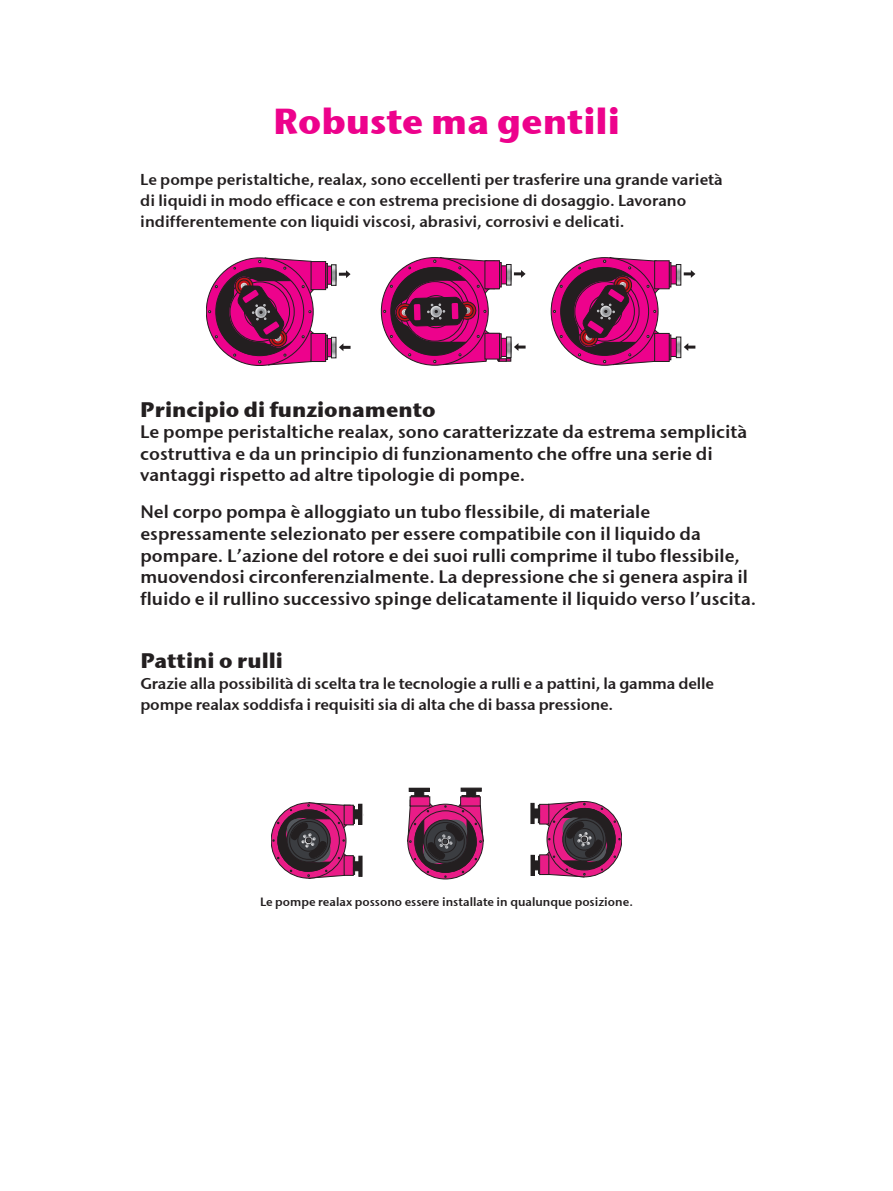
<style>
.page{position:relative;width:893px;height:1191px;background:#fff}
.page>*{position:absolute;margin:0;border:0;box-sizing:border-box;transform-origin:0 0}
.t1{font:36px "Stone Sans ITCTT Bold";color:#ed028c}
.t2{font:21px "Stone Sans ITCTT Bold";color:#231f20}
.t3{font:18px/21.6px "Stone Sans Sem ITCTT Semi";color:#231f20}
.t4{font:15.75px/21px "Stone Sans Sem ITCTT Semi";color:#231f20}
.t5{font:12px "Stone Sans Sem ITCTT Semi";color:#231f20}
</style>
<div class="page">
<svg style="left:208px;top:257px;width:143px;height:109px"></svg>
<svg style="left:383px;top:257px;width:143px;height:109px"></svg>
<svg style="left:553px;top:257px;width:142px;height:109px"></svg>
<div style="left:311px;top:333px;width:15px;height:29px;background:#ed028c;border:1px solid #231f20"></div>
<div style="left:311px;top:261px;width:15px;height:29px;background:#ed028c;border:1px solid #231f20"></div>
<div style="left:485px;top:333px;width:15px;height:26px;background:#ed028c;border:1px solid #231f20"></div>
<div style="left:485px;top:260px;width:15px;height:29px;background:#ed028c;border:1px solid #231f20"></div>
<div style="left:654px;top:333px;width:15px;height:29px;background:#ed028c;border:1px solid #231f20"></div>
<div style="left:654px;top:260px;width:15px;height:29px;background:#ed028c;border:1px solid #231f20"></div>
<svg style="left:273px;top:802px;width:90px;height:76px"></svg>
<div style="left:409px;top:788px;width:20px;height:3px;border:1px solid #231f20"></div>
<hr style="left:461px;top:788px;width:20px;height:3px;background:#231f20">
<svg style="left:408px;top:790px;width:75px;height:87px;background:#8c486c"></svg>
<svg style="left:530px;top:801px;width:90px;height:76px"></svg>
<p class="t1" style="left:273px;top:98px;width:348px">Robuste ma gentili</p>
<p class="t4" style="left:140px;top:169px;width:584px">Le pompe peristaltiche, realax, sono eccellenti per trasferire una grande varietà di liquidi in modo efficace e con estrema precisione di dosaggio. Lavorano indifferentemente con liquidi viscosi, abrasivi, corrosivi e delicati.</p>
<p class="t2" style="left:140px;top:396px;width:297px">Principio di funzionamento</p>
<p class="t3" style="left:140px;top:421px;width:608px">Le pompe peristaltiche realax, sono caratterizzate da estrema semplicità costruttiva e da un principio di funzionamento che offre una serie di vantaggi rispetto ad altre tipologie di pompe.</p>
<p class="t3" style="left:140px;top:501px;width:617px">Nel corpo pompa è alloggiato un tubo flessibile, di materiale espressamente selezionato per essere compatibile con il liquido da pompare. L’azione del rotore e dei suoi rulli comprime il tubo flessibile, muovendosi circonferenzialmente. La depressione che si genera aspira il fluido e il rullino successivo spinge delicatamente il liquido verso l’uscita.</p>
<p class="t2" style="left:140px;top:647px;width:144px">Pattini o rulli</p>
<p class="t4" style="left:140px;top:672px;width:575px">Grazie alla possibilità di scelta tra le tecnologie a rulli e a pattini, la gamma delle pompe realax soddisfa i requisiti sia di alta che di bassa pressione.</p>
<p class="t5" style="left:260px;top:894px;width:374px">Le pompe realax possono essere installate in qualunque posizione.</p>
</div>
